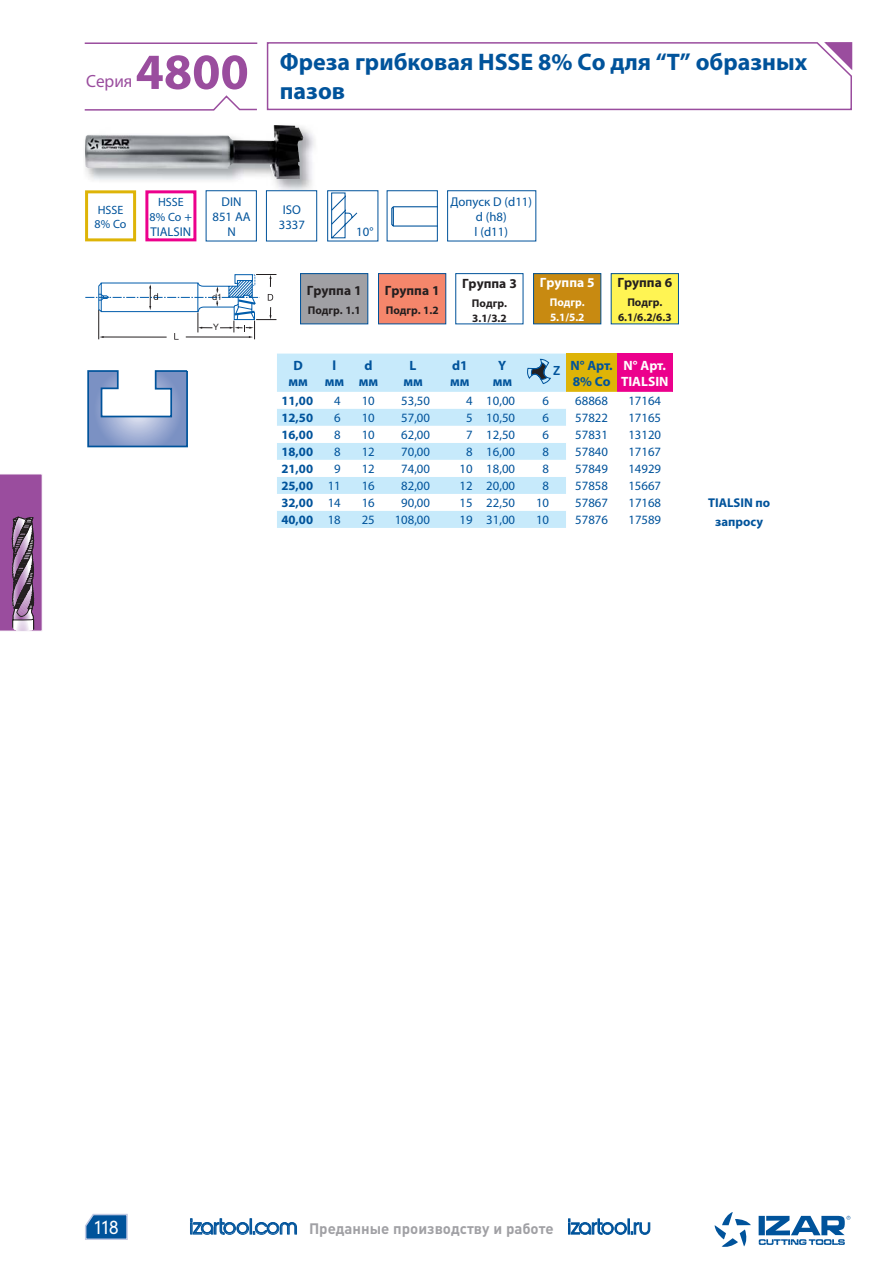
<style>
.page{position:relative;width:893px;height:1263px;background:#fff}
.page>*{position:absolute;margin:0;border:0;box-sizing:border-box;transform-origin:0 0}
.t1{font:700 51px "Myriad Pro";color:#9a4d9e}
.t2{font:700 24px/28.8px "Myriad Pro";color:#00539b}
.t3{font:300 18px "DIN Neuzeit Grotesk";color:#fff}
.t4{font:17.7px "Myriad Pro";color:#9a4d9e}
.t5{font:700 15px "DIN Pro";color:#a0a0a4}
.t6{font:700 13.5px/16.2px "Myriad Pro";color:#00539b;text-align:center}
.t7{font:700 13.5px "Myriad Pro";color:#231f20}
.t8{font:700 13.5px/16.2px "Myriad Pro";color:#fff}
.t9{font:12.75px/14.9px "Myriad Pro";color:#00539b;text-align:center}
.t10{font:700 12.75px/19.5px "Myriad Pro";color:#00539b;text-align:center}
.t11{font:12px/14.4px "Myriad Pro";color:#00539b}
.t12{font:700 11.25px/14.9px "Myriad Pro";color:#231f20;text-align:center}
.t13{font:700 11.25px/14.9px "Myriad Pro";color:#fff}
.t14{font:8.7px "Helvetica Neue";color:#231f20}
.s1{font-size:12.75px}
.s2{font-weight:400}
.s3{font-family:"Abeatby Kai";font-weight:400;font-size:19.8px;color:#00539b}
</style>
<div class="page">
<svg style="left:85px;top:1213px;width:43px;height:27px"></svg>
<svg style="left:715px;top:1212px;width:36px;height:35px"></svg>
<svg style="left:759px;top:1216px;width:91px;height:29px"></svg>
<svg style="left:0;top:474px;width:43px;height:157px;background:#956098"></svg>
<img style="left:93px;top:127px;width:225px;height:67px">
<img style="left:85px;top:125px;width:218px;height:54px">
<svg style="left:266px;top:42px;width:587px;height:69px"></svg>
<svg style="left:84px;top:42px;width:174px;height:69px"></svg>
<svg style="left:85px;top:274px;width:191px;height:66px"></svg>
<svg style="left:87px;top:370px;width:101px;height:78px"></svg>
<div style="left:206px;top:191px;width:50px;height:50px;background:#fff"></div>
<svg style="left:391px;top:206px;width:45px;height:21px"></svg>
<div style="left:266px;top:191px;width:51px;height:50px;background:#fff"></div>
<div style="left:266px;top:190px;width:51px;height:51px;border:1px solid #00539b"></div>
<div style="left:277px;top:354px;width:289px;height:38px;background:#c7eafb"></div>
<div style="left:566px;top:354px;width:51px;height:38px;background:#deb407"></div>
<div style="left:617px;top:354px;width:55px;height:38px;background:#ec008c"></div>
<svg style="left:277px;top:409px;width:289px;height:119px;fill:#c7eafb"></svg>
<svg style="left:527px;top:359px;width:24px;height:25px"></svg>
<div style="left:85px;top:190px;width:51px;height:51px;border:3px solid #deb407"></div>
<div style="left:145px;top:190px;width:51px;height:51px;border:3px solid #ec008c"></div>
<svg style="left:331px;top:192px;width:27px;height:47px"></svg>
<div style="left:534px;top:274px;width:67px;height:50px;background:#c88a11"></div>
<div style="left:533px;top:273px;width:68px;height:51px;border:1px solid #00539b"></div>
<div style="left:611px;top:274px;width:67px;height:50px;background:#fff453"></div>
<div style="left:611px;top:273px;width:68px;height:51px;border:1px solid #00539b"></div>
<div style="left:455px;top:273px;width:68px;height:51px;border:1px solid #00539b"></div>
<div style="left:301px;top:274px;width:67px;height:50px;background:#a0a0a4"></div>
<div style="left:300px;top:273px;width:68px;height:51px;border:1px solid #00539b"></div>
<div style="left:378px;top:274px;width:68px;height:50px;background:#f5866b"></div>
<div style="left:378px;top:273px;width:68px;height:51px;border:1px solid #00539b"></div>
<h1 class="t1" style="left:136px;top:42px;width:115px">4800</h1>
<h3 class="t4" style="left:86px;top:75px;width:48px">Серия</h3>
<h2 class="t2" style="left:280px;top:47px;width:529px">Фреза грибковая HSSE 8% Co для “T” образных пазов</h2>
<p class="t9" style="left:213px;top:196px;width:40px">DIN<br>851 AA<br>N</p>
<p class="t9" style="left:450px;top:196px;width:83px">Допуск D (d11) d (h8)<br>l (d11)</p>
<p class="t11" style="left:95px;top:204px;width:33px">HSSE<br>8% Co</p>
<p class="t11" style="left:150px;top:196px;width:44px;line-height:14.9px;text-align:center">HSSE<br>8% Co <span class="s1">+</span></p>
<p class="t9" style="left:150px;top:225px;width:42px">TIALSIN</p>
<p class="t9" style="left:356px;top:225px;width:19px">10°</p>
<p class="t9" style="left:279px;top:203px;width:28px">ISO<br>3337</p>
<p class="t14" style="left:212px;top:294px;width:12px">d1</p>
<p class="t14" style="left:213px;top:324px;width:7px">Y</p>
<p class="t7" style="left:307px;top:282px;width:56px">Группа 1</p>
<p class="t12" style="left:308px;top:303px;width:54px">Подгр. 1.1</p>
<p class="t7" style="left:385px;top:282px;width:56px">Группа 1</p>
<p class="t12" style="left:386px;top:303px;width:54px">Подгр. 1.2</p>
<p class="t7" style="left:462px;top:275px;width:56px">Группа 3</p>
<p class="t12" style="left:472px;top:296px;width:37px;text-align:left">Подгр.<br>3.1/3.2</p>
<p class="t8" style="left:540px;top:274px;width:56px">Группа 5</p>
<p class="t13" style="left:550px;top:295px;width:37px">Подгр.<br>5.1/5.2</p>
<p class="t7" style="left:617px;top:274px;width:56px">Группа 6</p>
<p class="t12" style="left:618px;top:295px;width:55px">Подгр.<br>6.1/6.2/6.3</p>
<p class="t6" style="left:289px;top:357px;width:21px">D мм</p>
<p class="t6" style="left:325px;top:357px;width:21px">l мм</p>
<p class="t6" style="left:359px;top:357px;width:21px">d мм</p>
<p class="t6" style="left:403px;top:357px;width:21px">L мм</p>
<p class="t6" style="left:450px;top:357px;width:21px;text-align:left">d1 мм</p>
<p class="t6" style="left:493px;top:357px;width:21px">Y мм</p>
<p class="t6" style="left:553px;top:357px;width:61px;text-align:right"><sub>Z</sub> N° Арт.<br>8% Co</p>
<p class="t8" style="left:621px;top:357px;width:49px">N° Арт.<br>TIALSIN</p>
<p class="t10" style="left:281px;top:391px;width:33px">11,00</p>
<p class="t9" style="left:334px;top:395px;width:8px">4</p>
<p class="t9" style="left:362px;top:395px;width:15px">10</p>
<p class="t9" style="left:401px;top:395px;width:30px">53,50</p>
<p class="t9" style="left:466px;top:395px;width:51px">4 10,00</p>
<p class="t9" style="left:543px;top:395px;width:8px">6</p>
<p class="t9" style="left:575px;top:395px;width:34px">68868</p>
<p class="t9" style="left:628px;top:395px;width:34px">17164</p>
<p class="t10" style="left:281px;top:408px;width:33px">12,50</p>
<p class="t9" style="left:334px;top:412px;width:8px">6</p>
<p class="t9" style="left:362px;top:412px;width:15px">10</p>
<p class="t9" style="left:401px;top:412px;width:30px">57,00</p>
<p class="t9" style="left:466px;top:412px;width:51px">5 10,50</p>
<p class="t9" style="left:543px;top:412px;width:8px">6</p>
<p class="t9" style="left:575px;top:412px;width:34px">57822</p>
<p class="t9" style="left:628px;top:412px;width:34px">17165</p>
<p class="t10" style="left:281px;top:425px;width:33px">16,00</p>
<p class="t9" style="left:334px;top:429px;width:8px">8</p>
<p class="t9" style="left:362px;top:429px;width:15px">10</p>
<p class="t9" style="left:401px;top:429px;width:30px">62,00</p>
<p class="t9" style="left:466px;top:429px;width:51px">7 12,50</p>
<p class="t9" style="left:543px;top:429px;width:8px">6</p>
<p class="t9" style="left:575px;top:429px;width:34px">57831</p>
<p class="t9" style="left:628px;top:429px;width:34px">13120</p>
<p class="t10" style="left:281px;top:442px;width:33px">18,00</p>
<p class="t9" style="left:334px;top:446px;width:8px">8</p>
<p class="t9" style="left:362px;top:446px;width:15px">12</p>
<p class="t9" style="left:401px;top:446px;width:30px">70,00</p>
<p class="t9" style="left:466px;top:446px;width:51px">8 16,00</p>
<p class="t9" style="left:543px;top:446px;width:8px">8</p>
<p class="t9" style="left:575px;top:446px;width:34px">57840</p>
<p class="t9" style="left:628px;top:446px;width:34px">17167</p>
<p class="t10" style="left:281px;top:459px;width:33px">21,00</p>
<p class="t9" style="left:334px;top:463px;width:8px">9</p>
<p class="t9" style="left:362px;top:463px;width:15px">12</p>
<p class="t9" style="left:401px;top:463px;width:30px">74,00</p>
<p class="t9" style="left:459px;top:463px;width:57px">10 18,00</p>
<p class="t9" style="left:543px;top:463px;width:8px">8</p>
<p class="t9" style="left:575px;top:463px;width:34px">57849</p>
<p class="t9" style="left:628px;top:463px;width:34px">14929</p>
<p class="t10" style="left:281px;top:476px;width:61px">25,00 <span class="s2">11</span></p>
<p class="t9" style="left:362px;top:480px;width:15px">16</p>
<p class="t9" style="left:401px;top:480px;width:30px">82,00</p>
<p class="t9" style="left:459px;top:480px;width:57px">12 20,00</p>
<p class="t9" style="left:543px;top:480px;width:8px">8</p>
<p class="t9" style="left:575px;top:480px;width:34px">57858</p>
<p class="t9" style="left:628px;top:480px;width:34px">15667</p>
<p class="t10" style="left:281px;top:493px;width:61px">32,00 <span class="s2">14</span></p>
<p class="t9" style="left:362px;top:497px;width:15px">16</p>
<p class="t9" style="left:401px;top:497px;width:30px">90,00</p>
<p class="t9" style="left:459px;top:497px;width:57px">15 22,50</p>
<p class="t9" style="left:536px;top:497px;width:15px">10</p>
<p class="t9" style="left:575px;top:497px;width:34px">57867</p>
<p class="t9" style="left:628px;top:497px;width:34px">17168</p>
<p class="t10" style="left:281px;top:510px;width:61px">40,00 <span class="s2">18</span></p>
<p class="t9" style="left:362px;top:514px;width:15px">25</p>
<p class="t9" style="left:395px;top:514px;width:37px">108,00</p>
<p class="t9" style="left:459px;top:514px;width:57px">19 31,00</p>
<p class="t9" style="left:536px;top:514px;width:15px">10</p>
<p class="t9" style="left:575px;top:514px;width:34px">57876</p>
<p class="t9" style="left:628px;top:514px;width:34px">17589</p>
<p class="t10" style="left:708px;top:492px;width:64px">TIALSIN по запросу</p>
<h3 class="t3" style="left:95px;top:1220px;width:25px">118</h3>
<p class="t5" style="left:191px;top:1220px;width:462px"><span class="s3">izartool.com</span> Преданные производству и работе <span class="s3">izartool.ru</span></p>
</div>
